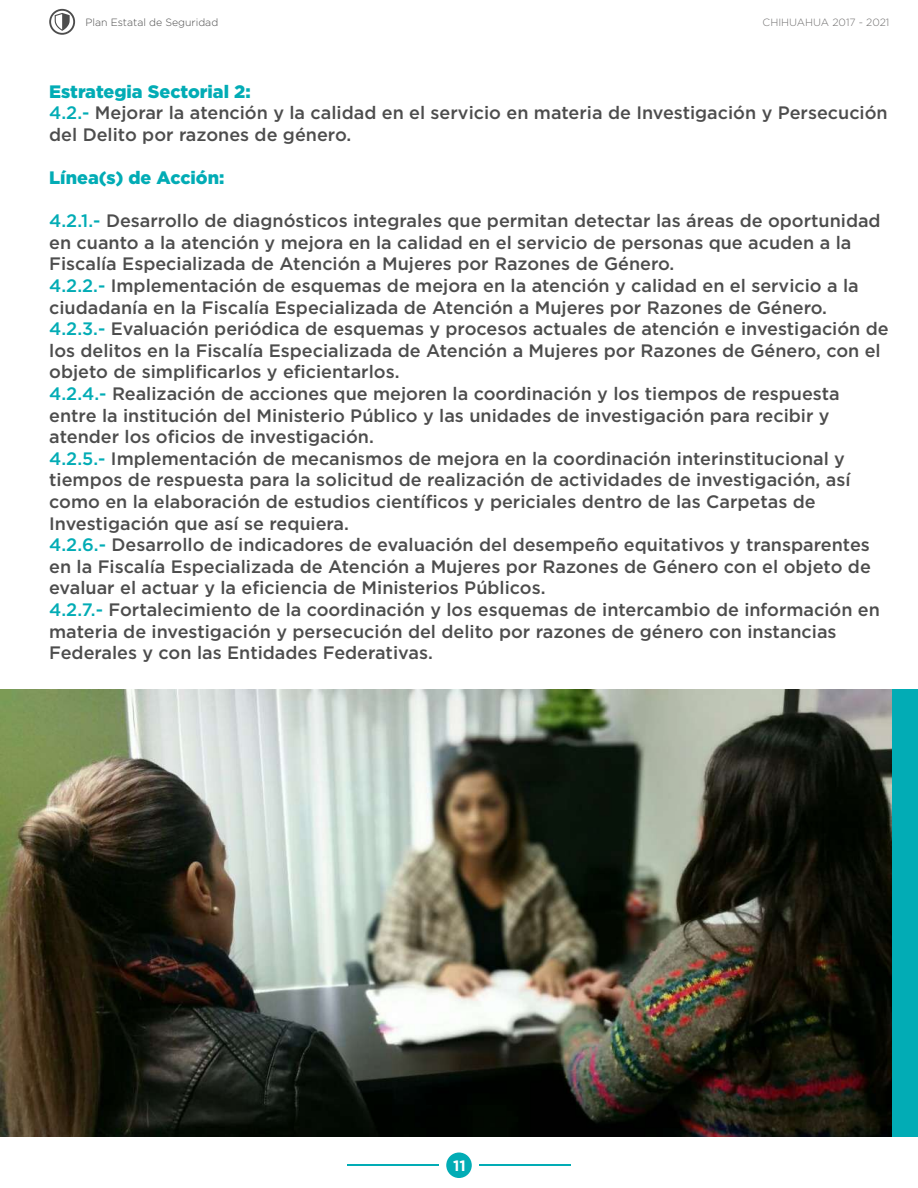
<style>
.page{position:relative;width:918px;height:1188px;background:#fff}
.page>*{position:absolute;margin:0;border:0;box-sizing:border-box;transform-origin:0 0}
.t1{font:500 18px/21.6px "Gotham";color:#4d4d4d}
.t2{font:900 18px "Gotham";color:#02acb5}
.t3{font:700 15px "Gotham";color:#fff}
.t4{font:300 10.5px "Gotham";color:#4d4d4d}
.t5{font:300 10.5px "Gotham";color:#706f6f}
.s1{font-weight:900;color:#02acb5}
.s2{color:#02acb5}
</style>
<div class="page">
<img style="left:0;top:690px;width:893px;height:447px">
<div style="left:893px;top:690px;width:25px;height:447px;background:#02acb5"></div>
<div style="left:446px;top:1153px;width:26px;height:25px;background:#02acb5;border-radius:50%"></div>
<hr style="left:479px;top:1165px;width:91px;height:1px;background:#02acb5">
<hr style="left:347px;top:1165px;width:91px;height:1px;background:#02acb5">
<svg style="left:49px;top:9px;width:26px;height:26px"></svg>
<p class="t4" style="left:86px;top:17px;width:134px">Plan Estatal de Seguridad</p>
<p class="t5" style="left:763px;top:17px;width:128px">CHIHUAHUA 2017 - 2021</p>
<p class="t1" style="left:49px;top:81px;width:840px"><span class="s1">Estrategia Sectorial 2:<br></span><span class="s2">4.2.-</span> Mejorar la atención y la calidad en el servicio en materia de Investigación y Persecución del Delito por razones de género.</p>
<p class="t2" style="left:49px;top:170px;width:177px">Línea(s) de Acción:</p>
<p class="t1" style="left:49px;top:211px;width:841px"><span class="s2">4.2.1.-</span> Desarrollo de diagnósticos integrales que permitan detectar las áreas de oportunidad en cuanto a la atención y mejora en la calidad en el servicio de personas que acuden a la Fiscalía Especializada de Atención a Mujeres por Razones de Género.<br><span class="s2">4.2.2.-</span> Implementación de esquemas de mejora en la atención y calidad en el servicio a la ciudadanía en la Fiscalía Especializada de Atención a Mujeres por Razones de Género.<br><span class="s2">4.2.3.-</span> Evaluación periódica de esquemas y procesos actuales de atención e investigación de los delitos en la Fiscalía Especializada de Atención a Mujeres por Razones de Género, con el objeto de simplificarlos y eficientarlos.<br><span class="s2">4.2.4.-</span> Realización de acciones que mejoren la coordinación y los tiempos de respuesta entre la institución del Ministerio Público y las unidades de investigación para recibir y atender los oficios de investigación.<br><span class="s2">4.2.5.-</span> Implementación de mecanismos de mejora en la coordinación interinstitucional y tiempos de respuesta para la solicitud de realización de actividades de investigación, así como en la elaboración de estudios científicos y periciales dentro de las Carpetas de Investigación que así se requiera.<br><span class="s2">4.2.6.-</span> Desarrollo de indicadores de evaluación del desempeño equitativos y transparentes en la Fiscalía Especializada de Atención a Mujeres por Razones de Género con el objeto de evaluar el actuar y la eficiencia de Ministerios Públicos.<br><span class="s2">4.2.7.-</span> Fortalecimiento de la coordinación y los esquemas de intercambio de información en materia de investigación y persecución del delito por razones de género con instancias Federales y con las Entidades Federativas.</p>
<p class="t3" style="left:453px;top:1159px;width:14px">11</p>
</div>
